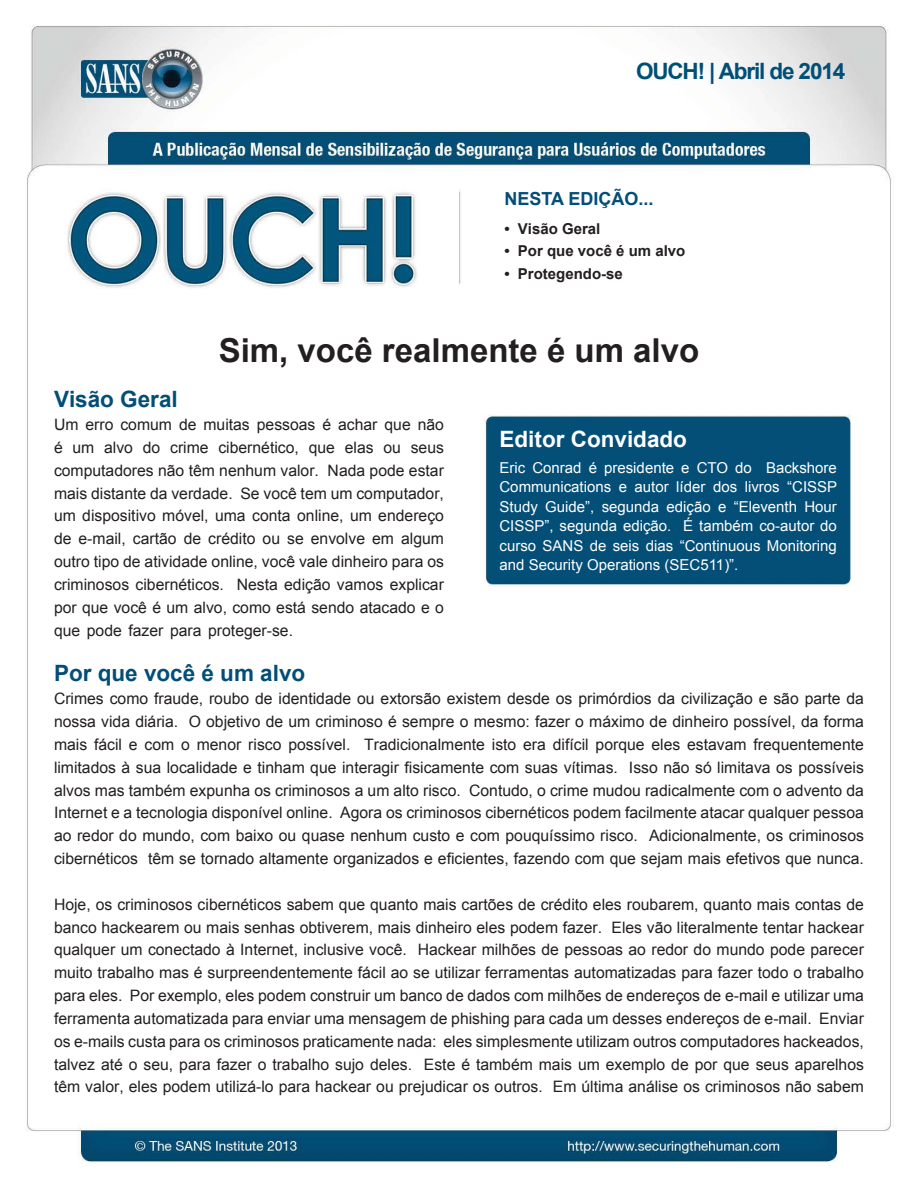
<style>
.page{position:relative;width:918px;height:1188px;background:#fff}
.page>*{position:absolute;margin:0;border:0;box-sizing:border-box;transform-origin:0 0}
.t1{font:700 33px "Arial";color:#231f20}
.MainText{font:700 22.5px "Arial";color:#024e77}
.t2{font:700 22.5px "Arial";letter-spacing:-.05em;color:#004f77}
.t3{font:700 22.5px "Arial";color:#fff}
.t4{font:700 18px "Arial";color:#024e77}
.MainText-2{font:15.75px/22.8px "Arial";color:#231f20}
.t5{font:15px/19.5px "Arial";color:#fff}
.t6{font:700 15px "Arial";color:#231f20}
</style>
<div class="page">
<img style="left:26px;top:25px;width:868px;height:1139px">
<p class="t2" style="left:636px;top:56px;width:211px">OUCH! | Abril de 2014</p>
<p class="t4" style="left:504px;top:187px;width:151px">NESTA EDIÇÃO...</p>
<p class="t6" style="left:504px;top:219px;width:7px">•</p>
<p class="t6" style="left:518px;top:219px;width:84px">Visão Geral</p>
<p class="t6" style="left:504px;top:241px;width:7px">•</p>
<p class="t6" style="left:518px;top:241px;width:169px">Por que você é um alvo</p>
<p class="t6" style="left:504px;top:264px;width:7px">•</p>
<p class="t6" style="left:518px;top:264px;width:107px">Protegendo-se</p>
<p class="t1" style="left:219px;top:328px;width:482px">Sim, você realmente é um alvo</p>
<p class="MainText" style="left:54px;top:384px;width:125px">Visão Geral</p>
<p class="MainText-2" style="left:54px;top:413px;width:392px;text-align:right">Um erro comum de muitas pessoas é achar que não seus</p>
<p class="MainText-2" style="left:54px;top:436px;width:10px">é</p>
<p class="MainText-2" style="left:218px;top:436px;width:82px">cibernético,</p>
<p class="MainText-2" style="left:104px;top:436px;width:30px">alvo</p>
<p class="MainText-2" style="left:143px;top:436px;width:19px">do</p>
<p class="MainText-2" style="left:170px;top:436px;width:40px">crime</p>
<p class="MainText-2" style="left:345px;top:436px;width:30px">elas</p>
<p class="MainText-2" style="left:73px;top:436px;width:23px">um</p>
<p class="MainText-2" style="left:309px;top:436px;width:28px">que</p>
<p class="MainText-2" style="left:383px;top:436px;width:19px">ou</p>
<p class="t3" style="left:500px;top:424px;width:189px">Editor Convidado</p>
<p class="t5" style="left:697px;top:458px;width:33px">CTO</p>
<p class="t5" style="left:532px;top:458px;width:51px">Conrad</p>
<p class="t5" style="left:589px;top:458px;width:10px">é</p>
<p class="t5" style="left:500px;top:458px;width:27px">Eric</p>
<p class="t5" style="left:604px;top:458px;width:72px">presidente</p>
<p class="t5" style="left:735px;top:458px;width:18px">do</p>
<p class="t5" style="left:766px;top:458px;width:72px">Backshore</p>
<p class="MainText-2" style="left:240px;top:459px;width:205px;text-indent:-186px">computadores não têm nenhum valor.<br>Se você tem um computador,</p>
<p class="MainText-2" style="left:328px;top:459px;width:118px">Nada pode estar</p>
<p class="t5" style="left:681px;top:458px;width:10px">e</p>
<p class="t5" style="left:500px;top:477px;width:113px">Communications</p>
<p class="t5" style="left:787px;top:477px;width:52px">“CISSP</p>
<p class="t5" style="left:676px;top:477px;width:31px">líder</p>
<p class="t5" style="left:713px;top:477px;width:26px">dos</p>
<p class="t5" style="left:745px;top:477px;width:36px">livros</p>
<p class="t5" style="left:635px;top:477px;width:36px">autor</p>
<p class="t5" style="left:619px;top:477px;width:10px">e</p>
<p class="MainText-2" style="left:54px;top:482px;width:180px">mais distante da verdade.</p>
<p class="MainText-2" style="left:54px;top:505px;width:391px">um dispositivo móvel, uma conta online, um endereço</p>
<p class="MainText-2" style="left:54px;top:527px;width:392px">de -e mail, cartão de crédito ou se envolve em algum</p>
<p class="MainText-2" style="left:54px;top:550px;width:391px">outro tipo de atividade online, você vale dinheiro para os</p>
<p class="MainText-2" style="left:237px;top:573px;width:209px">Nesta edição vamos explicar</p>
<p class="t5" style="left:500px;top:497px;width:40px">Study</p>
<p class="t5" style="left:545px;top:497px;width:51px">Guide ,”</p>
<p class="t5" style="left:734px;top:497px;width:65px">“Eleventh</p>
<p class="t5" style="left:602px;top:497px;width:59px">segunda</p>
<p class="t5" style="left:667px;top:497px;width:46px">edição</p>
<p class="t5" style="left:804px;top:497px;width:34px">Hour</p>
<p class="t5" style="left:718px;top:497px;width:10px">e</p>
<p class="t5" style="left:683px;top:516px;width:155px">É também co-autor do</p>
<p class="t5" style="left:500px;top:516px;width:339px">CISSP ,” segunda edição.<br>curso SANS de seis dias “Continuous Monitoring and Security Operations (SEC511 .“(</p>
<p class="MainText-2" style="left:54px;top:573px;width:392px">criminosos cibernéticos.<br>por que você é um alvo, como está sendo atacado oe que pode fazer para proteger-se.</p>
<p class="MainText" style="left:54px;top:658px;width:253px">Por que você é um alvo</p>
<p class="MainText-2" style="left:54px;top:687px;width:812px;text-align:right">Crimes como fraude, roubo de identidade ou extorsão existem desde os primórdios da civilização e são parte da<br>O objetivo de um criminoso é sempre o mesmo: fazer o máximo de dinheiro possível, da forma</p>
<p class="MainText-2" style="left:54px;top:710px;width:126px">nossa vida diária.</p>
<p class="MainText-2" style="left:54px;top:733px;width:298px">mais fácil e com o menor risco possível.</p>
<p class="MainText-2" style="left:364px;top:733px;width:501px">Tradicionalmente isto era difícil porque eles estavam frequentemente</p>
<p class="MainText-2" style="left:469px;top:756px;width:396px;text-indent:-415px">limitados à sua localidade e tinham que interagir fisicamente com suas vítimas.<br>Contudo o, crime mudou radicalmente com o advento da</p>
<p class="MainText-2" style="left:629px;top:756px;width:237px">Isso não só limitava os possíveis</p>
<p class="MainText-2" style="left:340px;top:779px;width:525px;text-indent:-286px">alvos mas também expunha os criminosos a um alto risco.<br>Agora os criminosos cibernéticos podem facilmente atacar qualquer pessoa</p>
<p class="MainText-2" style="left:54px;top:802px;width:280px">Internet ae tecnologia disponível online.</p>
<p class="MainText-2" style="left:148px;top:824px;width:717px;text-indent:-94px">ao redor do mundo, com baixo ou quase nenhum custo e com pouquíssimo risco.<br>têm se tornado altamente organizados e eficientes, fazendo com que sejam mais efetivos que nunca.</p>
<p class="MainText-2" style="left:649px;top:824px;width:216px">Adicionalmente, os criminosos</p>
<p class="MainText-2" style="left:54px;top:847px;width:86px">cibernéticos</p>
<p class="MainText-2" style="left:54px;top:893px;width:811px;text-align:right">Hoje, os criminosos cibernéticos sabem que quanto mais cartões de crédito eles roubarem, quanto mais contas de<br>Eles vão literalmente tentar hackear</p>
<p class="MainText-2" style="left:418px;top:916px;width:448px;text-indent:-364px">banco hackearem ou mais senhas obtiverem, mais dinheiro eles podem fazer.<br>Hackear milhões de pessoas ao redor do mundo pode parecer</p>
<p class="MainText-2" style="left:54px;top:939px;width:354px">qualquer um conectado à Internet, inclusive você.</p>
<p class="MainText-2" style="left:54px;top:961px;width:811px">muito trabalho mas é surpreendentemente fácil ao se utilizar ferramentas automatizadas para fazer todo o trabalho</p>
<p class="MainText-2" style="left:130px;top:984px;width:736px">Por exemplo, eles podem construir um banco de dados com milhões de endereços de -e mail e utilizar uma</p>
<p class="MainText-2" style="left:54px;top:984px;width:70px">para eles.</p>
<p class="MainText-2" style="left:54px;top:1007px;width:759px">ferramenta automatizada para enviar uma mensagem de phishing para cada um desses endereços de -e mail.</p>
<p class="MainText-2" style="left:54px;top:1030px;width:811px">os -e mails custa para os criminosos praticamente nada: eles simplesmente utilizam outros computadores hackeados,</p>
<p class="MainText-2" style="left:424px;top:1053px;width:442px">Este é também mais um exemplo de por que seus aparelhos</p>
<p class="MainText-2" style="left:819px;top:1007px;width:46px">Enviar</p>
<p class="MainText-2" style="left:54px;top:1053px;width:360px">talvez até o seu, para fazer o trabalho sujo deles.</p>
<p class="MainText-2" style="left:54px;top:1076px;width:490px">têm valor, eles podem utilizá l o- para hackear ou prejudicar os outros.</p>
<p class="MainText-2" style="left:553px;top:1076px;width:313px">Em última análise os criminosos não sabem</p>
</div>
